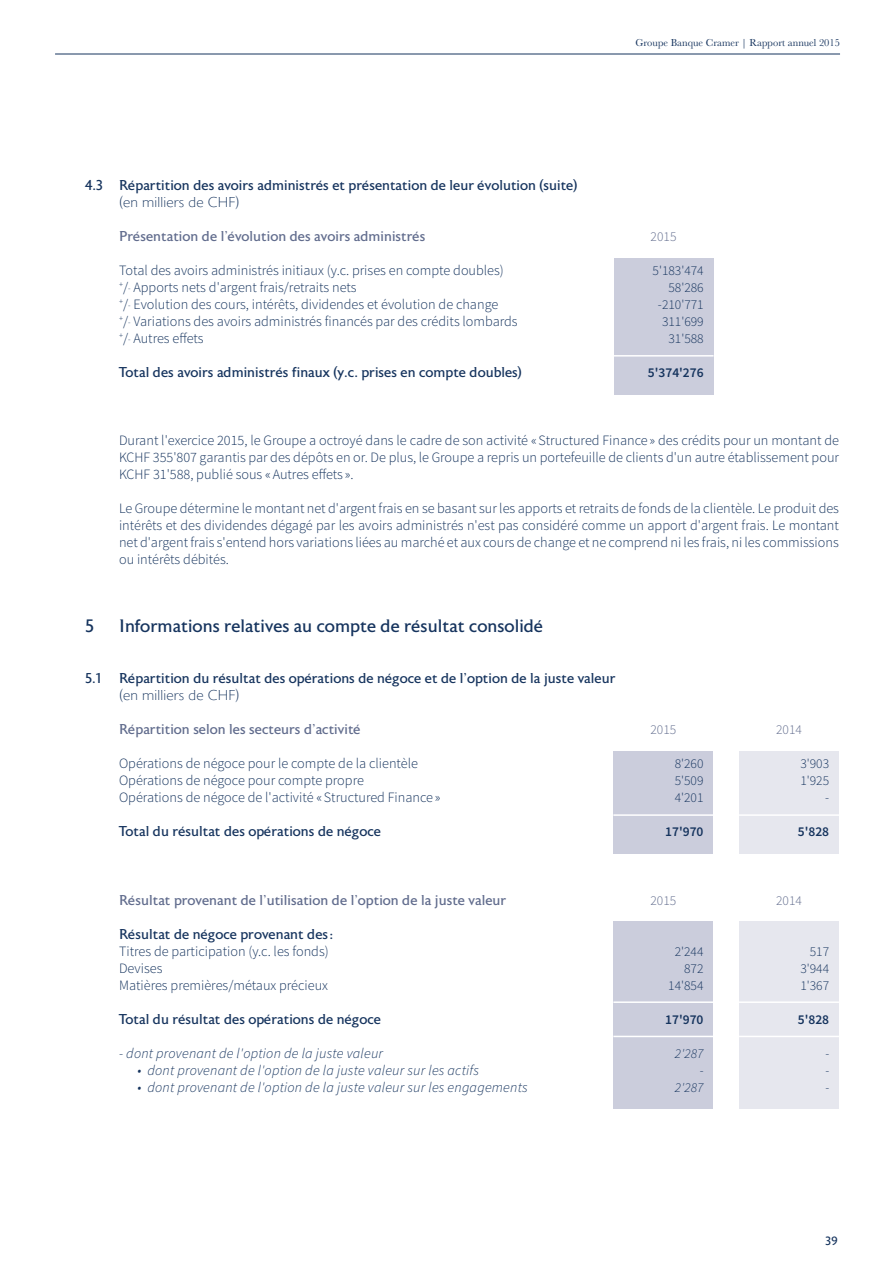
<style>
.page{position:relative;width:893px;height:1263px;background:#fff}
.page>*{position:absolute;margin:0;border:0;box-sizing:border-box;transform-origin:0 0}
.t1{font:18px "Astoria";color:#16345e}
.t2{font:300 14.25px/17px "Source Sans Pro";color:#16345e}
.t3{font:14.25px "Astoria";color:#16345e}
.t4{font:italic 300 14.25px "Source Sans Pro";letter-spacing:.015em;color:#16345e}
.t5{font:14.25px "Astoria";color:#616c8d}
.t6{font:200 14.25px "Astoria";color:#16345e}
.t7{font:300 13.5px/17px "Source Sans Pro";color:#16345e;text-align:right}
.t8{font:600 13.5px "Source Sans Pro";color:#16345e}
.t9{font:300 13.5px "Source Sans Pro";color:#616c8d}
.t10{font:italic 300 13.5px/17px "Source Sans Pro";letter-spacing:.015em;color:#16345e;text-align:justify}
.t11{font:12px "Astoria";color:#16345e}
.t12{font:10.5px "Baskerville";color:#16345e}
.s1{font-size:8.25px}
</style>
<div class="page">
<hr style="left:55px;top:54px;width:785px;height:1px;background:#16345e">
<div style="left:614px;top:258px;width:99px;height:136px;background:#cbcddc"></div>
<hr style="left:614px;top:355px;width:99px;height:2px;background:#fff">
<div style="left:739px;top:751px;width:100px;height:102px;background:#e6e7ee"></div>
<hr style="left:739px;top:814px;width:100px;height:2px;background:#fff">
<div style="left:613px;top:751px;width:100px;height:102px;background:#cbcddc"></div>
<hr style="left:613px;top:814px;width:100px;height:2px;background:#fff">
<div style="left:739px;top:921px;width:100px;height:187px;background:#e6e7ee"></div>
<hr style="left:739px;top:1001px;width:100px;height:2px;background:#fff">
<hr style="left:739px;top:1036px;width:100px;height:1px;background:#fff">
<div style="left:613px;top:921px;width:100px;height:187px;background:#cbcddc"></div>
<hr style="left:613px;top:1001px;width:100px;height:2px;background:#fff">
<hr style="left:613px;top:1036px;width:100px;height:1px;background:#fff">
<p class="t3" style="left:85px;top:178px;width:494px">4.3 Répartition des avoirs administrés et présentation de leur évolution (suite)</p>
<p class="t6" style="left:119px;top:195px;width:122px">(en milliers de CHF)</p>
<p class="t5" style="left:119px;top:229px;width:308px">Présentation de l'évolution des avoirs administrés</p>
<p class="t2" style="left:119px;top:262px;width:400px">Total des avoirs administrés initiaux (y.c. prises en compte doubles) <sup>+</sup>/<span class="s1">-</span> Apports nets d'argent frais/retraits nets<br><sup>+</sup>/<span class="s1">-</span> Evolution des cours, intérêts, dividendes et évolution de change<br><sup>+</sup>/<span class="s1">-</span> Variations des avoirs administrés financés par des crédits lombards <sup>+</sup>/<span class="s1">-</span> Autres effets</p>
<p class="t3" style="left:119px;top:365px;width:404px">Total des avoirs administrés finaux (y.c. prises en compte doubles)</p>
<p class="t12" style="left:636px;top:36px;width:206px">Groupe Banque Cramer | Rapport annuel 2015</p>
<p class="t9" style="left:651px;top:228px;width:27px">2015</p>
<p class="t7" style="left:653px;top:262px;width:53px">5'183'474<br>58'286 -210'771<br>311'699<br>31'588</p>
<p class="t8" style="left:648px;top:364px;width:57px">5'374'276</p>
<p class="t2" style="left:119px;top:432px;width:721px;text-align:justify">Durant l'exercice 2015, le Groupe a octroyé dans le cadre de son activité «Structured Finance » des crédits pour un montant de KCHF 355'807 garantis par des dépôts en or. De plus, le Groupe a repris un portefeuille de clients d'un autre établissement pour KCHF 31'588, publié sous «Autres effets ».</p>
<p class="t2" style="left:119px;top:500px;width:721px;text-align:justify">Le Groupe détermine le montant net d'argent frais en se basant sur les apports et retraits de fonds de la clientèle. Le produit des intérêts et des dividendes dégagé par les avoirs administrés n'est pas considéré comme un apport d'argent frais. Le montant net d'argent frais s'entend hors variations liées au marché et aux cours de change et ne comprend ni les frais, ni les commissions ou intérêts débités.</p>
<p class="t1" style="left:85px;top:616px;width:11px">5</p>
<p class="t1" style="left:119px;top:616px;width:426px">Informations relatives au compte de résultat consolidé</p>
<p class="t3" style="left:85px;top:671px;width:532px">5.1 Répartition du résultat des opérations de négoce et de l'option de la juste valeur</p>
<p class="t6" style="left:119px;top:688px;width:122px">(en milliers de CHF)</p>
<p class="t5" style="left:119px;top:722px;width:243px">Répartition selon les secteurs d'activité</p>
<p class="t2" style="left:119px;top:755px;width:323px">Opérations de négoce pour le compte de la clientèle<br>Opérations de négoce pour compte propre<br>Opérations de négoce de l'activité «Structured Finance »</p>
<p class="t3" style="left:119px;top:824px;width:263px">Total du résultat des opérations de négoce</p>
<p class="t5" style="left:119px;top:892px;width:389px">Résultat provenant de l'utilisation de l'option de la juste valeur</p>
<p class="t3" style="left:119px;top:926px;width:216px">Résultat de négoce provenant des:</p>
<p class="t2" style="left:119px;top:942px;width:211px">Titres de participation (y.c. les fonds)<br>Devises<br>Matières premières/métaux précieux</p>
<p class="t3" style="left:119px;top:1011px;width:263px">Total du résultat des opérations de négoce</p>
<p class="t4" style="left:119px;top:1044px;width:266px">- dont provenant de l'option de la juste valeur</p>
<p class="t4" style="left:138px;top:1061px;width:343px">• dont provenant de l'option de la juste valeur sur les actifs</p>
<p class="t4" style="left:138px;top:1078px;width:392px">• dont provenant de l'option de la juste valeur sur les engagements</p>
<p class="t9" style="left:650px;top:722px;width:27px">2015</p>
<p class="t9" style="left:776px;top:722px;width:27px">2014</p>
<p class="t7" style="left:800px;top:755px;width:30px">3'903<br>1'925 -</p>
<p class="t8" style="left:798px;top:823px;width:33px">5'828</p>
<p class="t7" style="left:675px;top:755px;width:30px;text-align:justify">8'260<br>5'509<br>4'201</p>
<p class="t8" style="left:665px;top:823px;width:40px">17'970</p>
<p class="t9" style="left:650px;top:892px;width:27px">2015</p>
<p class="t9" style="left:776px;top:892px;width:27px">2014</p>
<p class="t7" style="left:668px;top:943px;width:37px">2'244<br>872<br>14'854</p>
<p class="t8" style="left:665px;top:1010px;width:40px">17'970</p>
<p class="t10" style="left:675px;top:1045px;width:30px;text-align:right">2'287 -<br>2'287</p>
<p class="t7" style="left:800px;top:943px;width:30px;text-align:justify;text-indent:9px">517<br>3'944<br>1'367</p>
<p class="t8" style="left:798px;top:1010px;width:33px">5'828</p>
<p class="t10" style="left:825px;top:1045px;width:5px">- - -</p>
<p class="t11" style="left:826px;top:1234px;width:14px">39</p>
</div>
